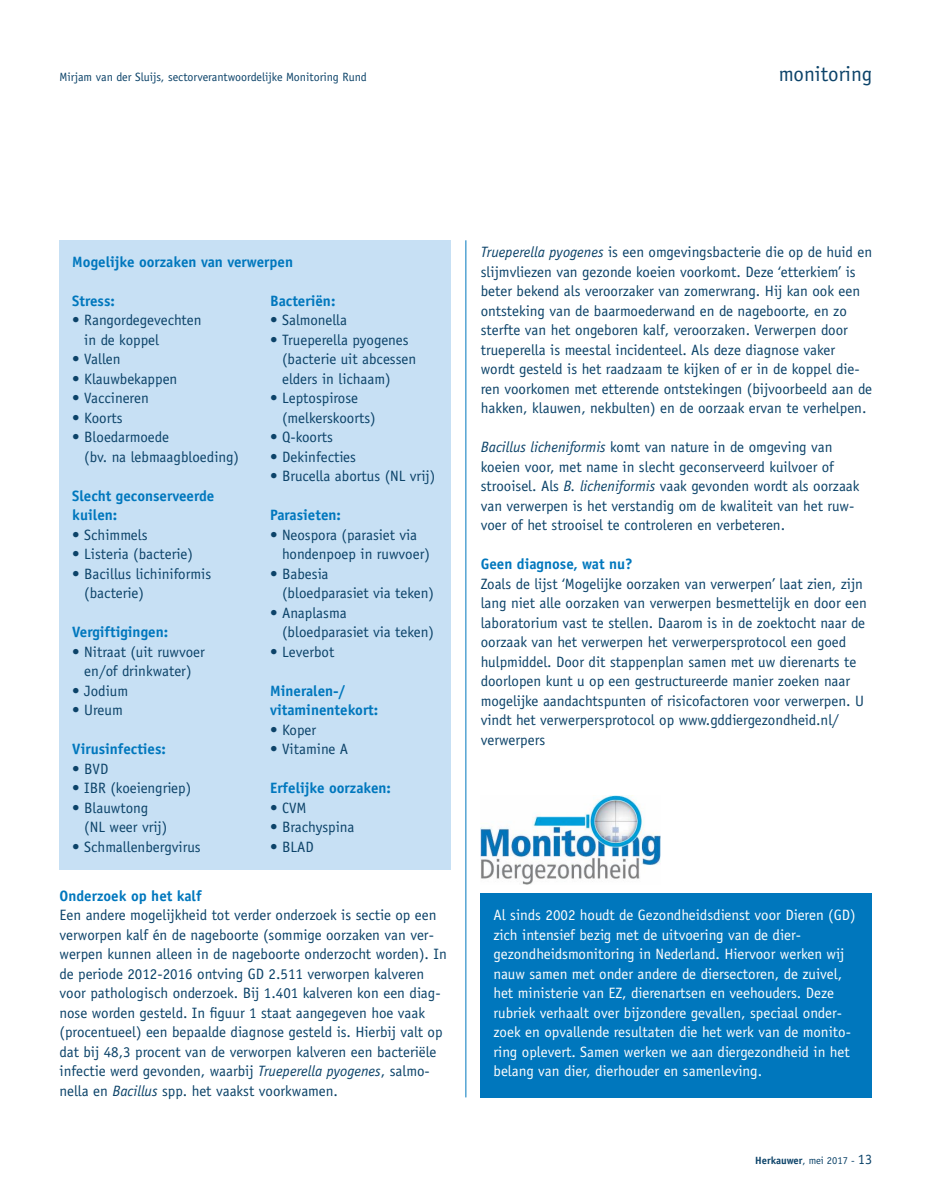
<style>
.page{position:relative;width:936px;height:1191px;background:#fff}
.page>*{position:absolute;margin:0;border:0;box-sizing:border-box;transform-origin:0 0}
.t1{font:21px "Officina Sans Std";color:#0c4369}
.t2{font:15px/19.5px "Officina Sans Std";color:#0c4369}
.t3{font:15px/19.5px "Officina Sans Std";color:#fdfdfd}
.t4{font:700 15px/19.5px "Officina Sans Std";color:#0077bd}
.t5{font:12px "Officina Sans Std";color:#0c4369}
.t6{font:700 10.5px "Officina Sans Std";color:#0c4369}
.s1{font-weight:700;color:#0077bd}
.s2{font-style:italic}
.s3{font-weight:400}
.s4{font-weight:400;font-size:14.25px}
</style>
<div class="page">
<hr style="left:465px;top:240px;width:1px;height:857px;background:#0077bd">
<img style="left:480px;top:795px;width:180px;height:89px">
<div style="left:480px;top:893px;width:392px;height:204px;background:#0077bd"></div>
<div style="left:60px;top:240px;width:391px;height:630px;background:#c7e0f4"></div>
<p class="t5" style="left:60px;top:70px;width:308px">Mirjam van der Sluijs, sectorverantwoordelijke Monitoring Rund</p>
<p class="t1" style="left:778px;top:62px;width:95px">monitoring</p>
<p class="t4" style="left:72px;top:252px;width:222px">Mogelijke oorzaken van verwerpen</p>
<p class="t4" style="left:72px;top:291px;width:44px">Stress:</p>
<p class="t2" style="left:84px;top:310px;width:119px;text-indent:-12px">• Rangordegevechten in de koppel</p>
<p class="t2" style="left:72px;top:349px;width:50px">• Vallen</p>
<p class="t2" style="left:72px;top:369px;width:107px">• Klauwbekappen</p>
<p class="t2" style="left:72px;top:388px;width:78px">• Vaccineren</p>
<p class="t2" style="left:72px;top:408px;width:52px">• Koorts</p>
<p class="t2" style="left:84px;top:427px;width:156px;text-indent:-12px">• Bloedarmoede<br>(bv. na lebmaagbloeding)</p>
<p class="t4" style="left:72px;top:486px;width:143px">Slecht geconserveerde kuilen:</p>
<p class="t2" style="left:72px;top:525px;width:77px">• Schimmels</p>
<p class="t2" style="left:72px;top:544px;width:122px">• Listeria (bacterie)</p>
<p class="t2" style="left:84px;top:564px;width:128px;text-indent:-12px">• Bacillus lichiniformis (bacterie)</p>
<p class="t4" style="left:72px;top:622px;width:97px">Vergiftigingen:</p>
<p class="t2" style="left:72px;top:642px;width:134px;text-align:center">• Nitraat (uit ruwvoer en/of drinkwater)</p>
<p class="t2" style="left:72px;top:681px;width:57px">• Jodium</p>
<p class="t2" style="left:72px;top:700px;width:52px">• Ureum</p>
<p class="t4" style="left:72px;top:739px;width:95px">Virusinfecties:</p>
<p class="t2" style="left:72px;top:759px;width:38px">• BVD</p>
<p class="t2" style="left:72px;top:778px;width:120px">• IBR (koeiengriep)</p>
<p class="t2" style="left:84px;top:798px;width:85px;text-indent:-12px">• Blauwtong (NL weer vrij)</p>
<p class="t2" style="left:72px;top:837px;width:130px">• Schmallenbergvirus</p>
<p class="t4" style="left:270px;top:291px;width:67px">Bacteriën:</p>
<p class="t2" style="left:270px;top:310px;width:78px">• Salmonella</p>
<p class="t2" style="left:282px;top:330px;width:136px;text-indent:-12px">• Trueperella pyogenes (bacterie uit abcessen elders in lichaam)</p>
<p class="t2" style="left:282px;top:388px;width:95px;text-indent:-12px">• Leptospirose (melkerskoorts)</p>
<p class="t2" style="left:270px;top:427px;width:64px">• Q-koorts</p>
<p class="t2" style="left:270px;top:447px;width:87px">• Dekinfecties</p>
<p class="t2" style="left:270px;top:466px;width:166px">• Brucella abortus (NL vrij)</p>
<p class="t4" style="left:270px;top:505px;width:72px">Parasieten:</p>
<p class="t2" style="left:282px;top:525px;width:149px;text-indent:-12px">• Neospora (parasiet via hondenpoep in ruwvoer)</p>
<p class="t2" style="left:282px;top:564px;width:153px;text-indent:-12px">• Babesia<br>(bloedparasiet via teken)</p>
<p class="t2" style="left:282px;top:603px;width:153px;text-indent:-12px">• Anaplasma (bloedparasiet via teken)</p>
<p class="t2" style="left:270px;top:642px;width:66px">• Leverbot</p>
<p class="t4" style="left:270px;top:681px;width:110px">Mineralen-/ vitaminentekort:</p>
<p class="t2" style="left:270px;top:720px;width:48px">• Koper</p>
<p class="t2" style="left:270px;top:739px;width:80px">• Vitamine A</p>
<p class="t4" style="left:270px;top:778px;width:122px">Erfelijke oorzaken:</p>
<p class="t2" style="left:270px;top:798px;width:38px">• CVM</p>
<p class="t2" style="left:270px;top:817px;width:86px">• Brachyspina</p>
<p class="t2" style="left:270px;top:837px;width:45px">• BLAD</p>
<p class="t2" style="left:60px;top:886px;width:389px"><span class="s1">Onderzoek op het kalf<br></span>Een andere mogelijkheid tot verder onderzoek is sectie op een verworpen kalf én de nageboorte (sommige oorzaken van ver&shy;werpen kunnen alleen in de nageboorte onderzocht worden). In de periode 2012-2016 ontving GD 2.511 verworpen kalveren voor pathologisch onderzoek. Bij 1.401 kalveren kon een diag&shy;nose worden gesteld. In guur 1 staat aangegeven hoe vaak (procentueel) een bepaalde diagnose gesteld is. Hierbij valt op dat bij 48,3 procent van de verworpen kalveren een bacteriële infectie werd gevonden, waarbij <span class="s2">Trueperella pyogenes</span>, salmo&shy;nella en <span class="s2">Bacillus</span> spp. het vaakst voorkwamen.</p>
<p class="t2" style="left:480px;top:242px;width:393px"><span class="s2">Trueperella pyogenes</span> is een omgevingsbacterie die op de huid en slijmvliezen van gezonde koeien voorkomt. Deze ‘etterkiem’ is beter bekend als veroorzaker van zomerwrang. Hij kan ook een ontsteking van de baarmoederwand en de nageboorte, en zo sterfte van het ongeboren kalf, veroorzaken. Verwerpen door trueperella is meestal incidenteel. Als deze diagnose vaker wordt gesteld is het raadzaam te kijken of er in de koppel die&shy;ren voorkomen met etterende ontstekingen (bijvoorbeeld aan de hakken, klauwen, nekbulten) en de oorzaak ervan te verhelpen.</p>
<p class="t2" style="left:480px;top:437px;width:380px"><span class="s2">Bacillus licheniformis</span> komt van nature in de omgeving van koeien voor, met name in slecht geconserveerd kuilvoer of strooisel. Als <span class="s2">B. licheniformis</span> vaak gevonden wordt als oorzaak van verwerpen is het verstandig om de kwaliteit van het ruw&shy;voer of het strooisel te controleren en verbeteren.</p>
<p class="t2" style="left:480px;top:554px;width:387px"><span class="s1">Geen diagnose, wat nu?<br></span>Zoals de lijst ‘Mogelijke oorzaken van verwerpen’ laat zien, zijn lang niet alle oorzaken van verwerpen besmettelijk en door een laboratorium vast te stellen. Daarom is in de zoektocht naar de oorzaak van het verwerpen het verwerpersprotocol een goed hulpmiddel. Door dit stappenplan samen met uw dierenarts te doorlopen kunt u op een gestructureerde manier zoeken naar mogelijke aandachtspunten of risicofactoren voor verwerpen. U vindt het verwerpersprotocol op www.gddiergezondheid.nl/ verwerpers</p>
<p class="t3" style="left:493px;top:905px;width:364px">Al sinds 2002 houdt de Gezondheidsdienst voor Dieren (GD) zich intensief bezig met de uitvoering van de dier&shy;gezondheidsmonitoring in Nederland. Hiervoor werken wij nauw samen met onder andere de diersectoren, de zuivel, het ministerie van EZ, dierenartsen en veehouders. Deze rubriek verhaalt over bijzondere gevallen, speciaal onder&shy;zoek en opvallende resultaten die het werk van de monito&shy;ring oplevert. Samen werken we aan diergezondheid in het belang van dier, dierhouder en samenleving.</p>
<p class="t6" style="left:755px;top:1154px;width:118px">Herkauwer<span class="s3">, mei 2017 -</span> <span class="s4">13</span></p>
</div>
